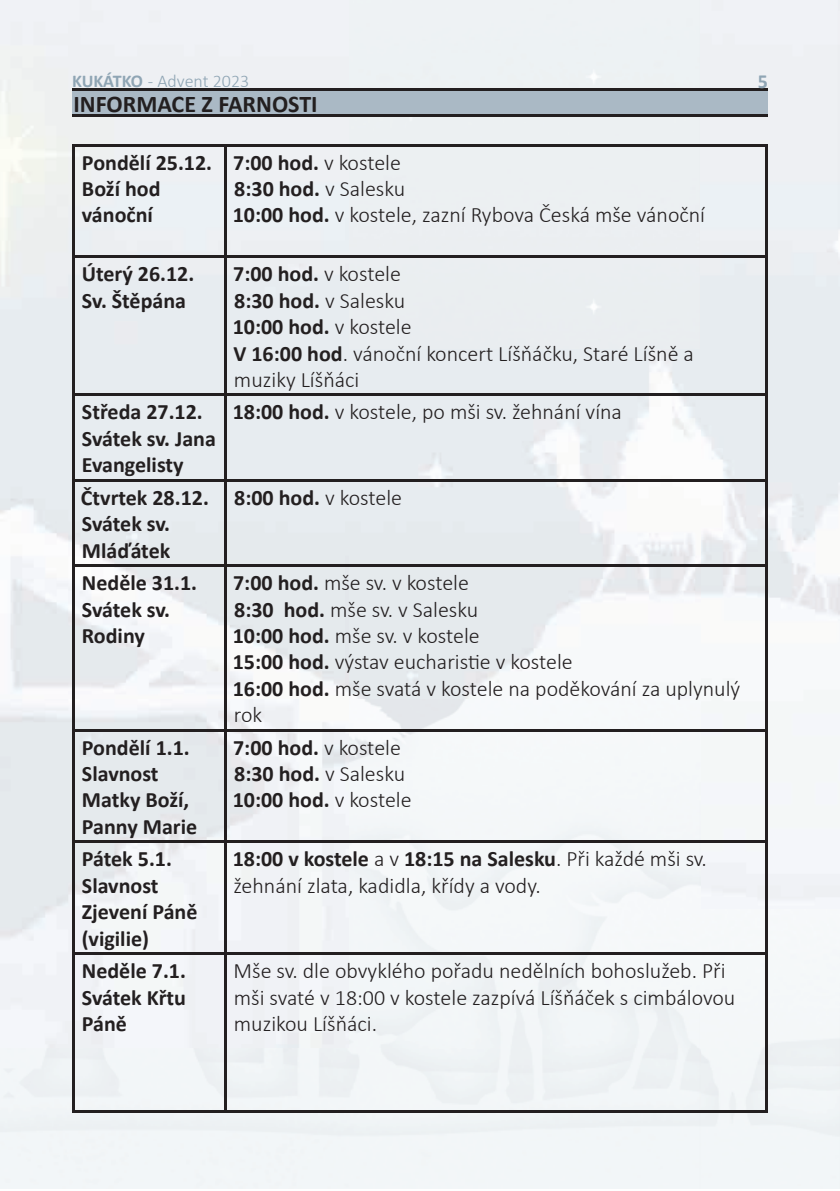
<style>
.page{position:relative;width:840px;height:1191px;background:#fff}
.page>*{position:absolute;margin:0;border:0;box-sizing:border-box;transform-origin:0 0}
.t1{font:700 24px "Calibri";color:#231f20}
.t2{font:300 22px/26.4px "Calibri";color:#231f20}
.t3{font:700 22px/26.4px "Calibri";color:#231f20}
.t4{font:700 20px "Calibri";color:#8fa5b4}
.t5{font:300 18px "Calibri";color:#8fa5b4}
.s1{font-weight:700}
.s2{font-weight:300}
</style>
<div class="page">
<img style="left:0;top:0;width:839px;height:1188px">
<div style="left:72px;top:90px;width:695px;height:24px;background:#aab9c5"></div>
<hr style="left:72px;top:89px;width:695px;height:2px;background:#231f20">
<hr style="left:72px;top:114px;width:695px;height:2px;background:#231f20">
<hr style="left:72px;top:144px;width:153px;height:2px;background:#231f20">
<hr style="left:72px;top:146px;width:2px;height:110px;background:#231f20">
<hr style="left:225px;top:144px;width:542px;height:2px;background:#231f20">
<hr style="left:224px;top:146px;width:2px;height:110px;background:#231f20">
<hr style="left:765px;top:146px;width:2px;height:110px;background:#231f20">
<hr style="left:72px;top:256px;width:153px;height:2px;background:#231f20">
<hr style="left:72px;top:258px;width:2px;height:136px;background:#231f20">
<hr style="left:225px;top:256px;width:542px;height:2px;background:#231f20">
<hr style="left:224px;top:258px;width:2px;height:136px;background:#231f20">
<hr style="left:765px;top:258px;width:2px;height:136px;background:#231f20">
<hr style="left:72px;top:394px;width:153px;height:2px;background:#231f20">
<hr style="left:72px;top:396px;width:2px;height:83px;background:#231f20">
<hr style="left:225px;top:394px;width:542px;height:2px;background:#231f20">
<hr style="left:224px;top:396px;width:2px;height:83px;background:#231f20">
<hr style="left:765px;top:396px;width:2px;height:83px;background:#231f20">
<hr style="left:72px;top:479px;width:153px;height:2px;background:#231f20">
<hr style="left:72px;top:481px;width:2px;height:83px;background:#231f20">
<hr style="left:225px;top:479px;width:542px;height:2px;background:#231f20">
<hr style="left:224px;top:481px;width:2px;height:83px;background:#231f20">
<hr style="left:765px;top:481px;width:2px;height:83px;background:#231f20">
<hr style="left:72px;top:564px;width:153px;height:2px;background:#231f20">
<hr style="left:72px;top:566px;width:2px;height:163px;background:#231f20">
<hr style="left:225px;top:564px;width:542px;height:2px;background:#231f20">
<hr style="left:224px;top:566px;width:2px;height:163px;background:#231f20">
<hr style="left:765px;top:566px;width:2px;height:163px;background:#231f20">
<hr style="left:72px;top:729px;width:153px;height:2px;background:#231f20">
<hr style="left:72px;top:731px;width:2px;height:110px;background:#231f20">
<hr style="left:225px;top:729px;width:542px;height:2px;background:#231f20">
<hr style="left:224px;top:731px;width:2px;height:110px;background:#231f20">
<hr style="left:765px;top:731px;width:2px;height:110px;background:#231f20">
<hr style="left:72px;top:841px;width:153px;height:2px;background:#231f20">
<hr style="left:72px;top:843px;width:2px;height:109px;background:#231f20">
<hr style="left:225px;top:841px;width:542px;height:2px;background:#231f20">
<hr style="left:224px;top:843px;width:2px;height:109px;background:#231f20">
<hr style="left:765px;top:843px;width:2px;height:109px;background:#231f20">
<hr style="left:72px;top:952px;width:153px;height:2px;background:#231f20">
<hr style="left:72px;top:954px;width:2px;height:156px;background:#231f20">
<hr style="left:225px;top:952px;width:542px;height:2px;background:#231f20">
<hr style="left:224px;top:954px;width:2px;height:156px;background:#231f20">
<hr style="left:765px;top:954px;width:2px;height:156px;background:#231f20">
<hr style="left:72px;top:1110px;width:153px;height:2px;background:#231f20">
<hr style="left:225px;top:1110px;width:542px;height:2px;background:#231f20">
<p class="t5" style="left:72px;top:69px;width:179px"><span class="s1">KUKÁTKO</span> - Advent 2023</p>
<p class="t4" style="left:757px;top:67px;width:12px">5</p>
<p class="t1" style="left:73px;top:87px;width:245px">INFORMACE Z FARNOSTI</p>
<p class="t3" style="left:82px;top:149px;width:132px">Pondělí 25.12.<br>Boží hod vánoční</p>
<p class="t2" style="left:232px;top:149px;width:473px"><span class="s1">7:00 hod.</span> v kostele<br><span class="s1">8:30 hod.</span> v Salesku<br><span class="s1">10:00 hod.</span> v kostele, zazní Rybova Česká mše vánoční</p>
<p class="t3" style="left:82px;top:260px;width:114px">Úterý 26.12.<br>Sv. Štěpána</p>
<p class="t2" style="left:232px;top:260px;width:462px"><span class="s1">7:00 hod.</span> v kostele<br><span class="s1">8:30 hod.</span> v Salesku<br><span class="s1">10:00 hod.</span> v kostele<br><span class="s1">V 16:00 hod</span>. vánoční koncert Líšňáčku, Staré Líšně a muziky Líšňáci</p>
<p class="t3" style="left:82px;top:398px;width:135px">Středa 27.12.<br>Svátek sv. Jana<br>Evangelisty</p>
<p class="t2" style="left:232px;top:399px;width:390px"><span class="s1">18:00 hod.</span> v kostele, po mši sv. žehnání vína</p>
<p class="t3" style="left:81px;top:484px;width:129px">Čtvrtek 28.12.<br>Svátek sv.<br>Mláďátek</p>
<p class="t3" style="left:234px;top:484px;width:169px">8:00 hod. <span class="s2">v kostele</span></p>
<p class="t3" style="left:82px;top:569px;width:117px">Neděle 31.1.<br>Svátek sv.<br>Rodiny</p>
<p class="t2" style="left:232px;top:569px;width:509px"><span class="s1">7:00 hod.</span> mše sv. v kostele<br><span class="s1">8:30 hod.</span> mše sv. v Salesku<br><span class="s1">10:00 hod.</span> mše sv. v kostele<br><span class="s1">15:00 hod.</span> výstav eucharistie v kostele<br><span class="s1">16:00 hod.</span> mše svatá v kostele na poděkování za uplynulý rok</p>
<p class="t3" style="left:82px;top:734px;width:117px">Pondělí 1.1.<br>Slavnost<br>Matky Boží,<br>Panny Marie</p>
<p class="t3" style="left:232px;top:734px;width:180px">7:00 hod. <span class="s2">v kostele<br></span>8:30 hod. <span class="s2">v Salesku<br></span>10:00 hod. <span class="s2">v kostele</span></p>
<p class="t3" style="left:82px;top:845px;width:117px">Pátek 5.1.<br>Slavnost<br>Zjevení Páně (vigilie)</p>
<p class="t2" style="left:232px;top:845px;width:475px"><span class="s1">18:00 v kostele</span> a v <span class="s1">18:15 na Salesku</span>. Při každé mši sv. žehnání zlata, kadidla, křídy a vody.</p>
<p class="t3" style="left:82px;top:957px;width:105px;text-align:justify">Neděle 7.1.<br>Svátek Křtu Páně</p>
<p class="t2" style="left:233px;top:957px;width:503px">Mše sv. dle obvyklého pořadu nedělních bohoslužeb. Při mši svaté v 18:00 v kostele zazpívá Líšňáček s cimbálovou muzikou Líšňáci.</p>
</div>
